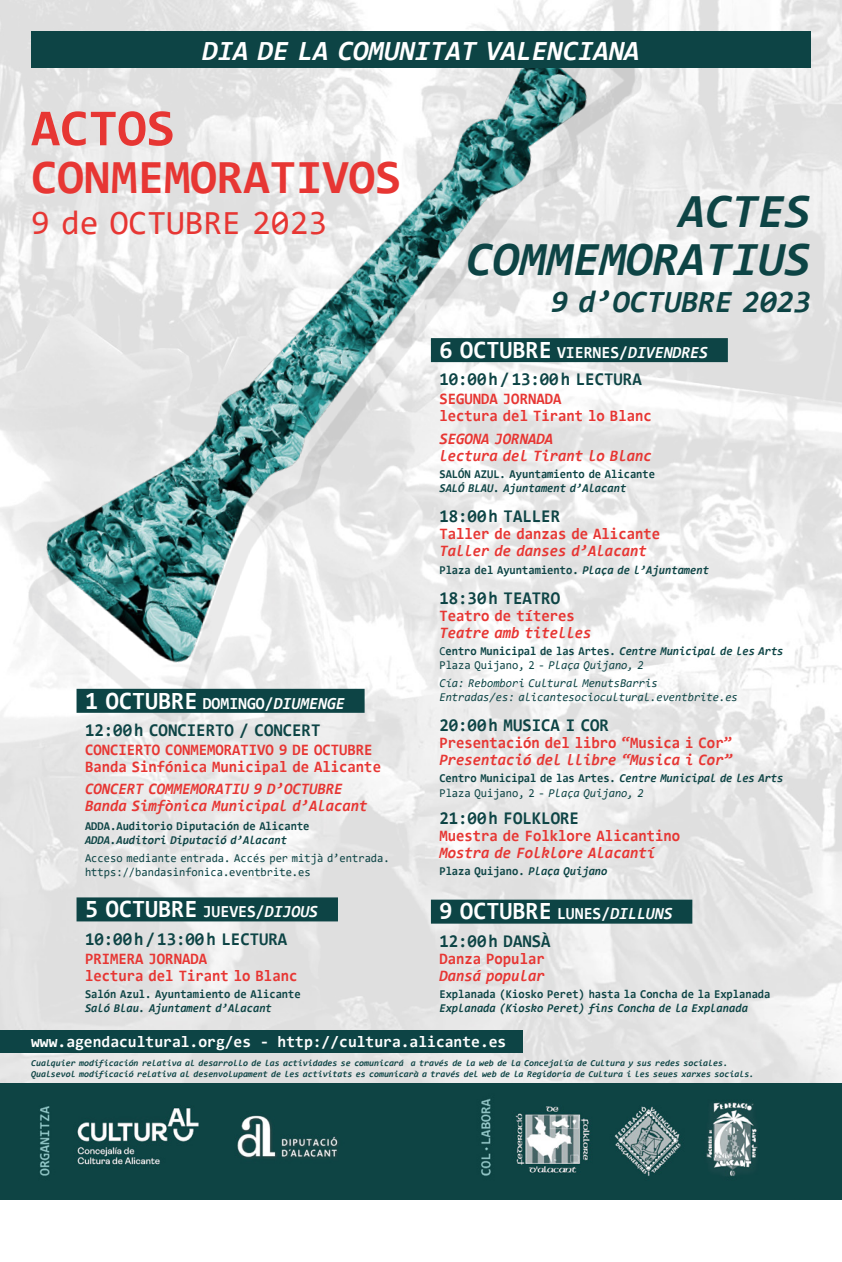
<style>
.page{position:relative;width:842px;height:1262px;background:#fff}
.page>*{position:absolute;margin:0;border:0;box-sizing:border-box;transform-origin:0 0}
.t1{font:700 52.4px "Consolas";color:#e73633}
.t2{font:italic 700 48px/48px "Consolas";color:#0d4445;text-align:right}
.t3{font:700 48px "Consolas";color:#e73633}
.t4{font:34.1px "Consolas";color:#e73633}
.t5{font:italic 700 31px "Consolas";color:#0d4445}
.t6{font:italic 700 28px "Consolas";color:#fff}
.t7{font:700 25px "Consolas";color:#fff;scale:.95 1}
.t8{font:700 18px "Consolas";color:#0d4445;scale:.95 1}
.t9{font:italic 700 17px "Consolas";color:#fff;scale:.95 1}
.t10{font:700 16px/17px "Consolas";color:#e73633;scale:.95 1}
.t11{font:italic 700 16px/17px "Consolas";color:#e73633;scale:.95 1}
.t12{font:700 16px "Consolas";color:#fff}
.t13{font:700 12px/14.4px "Consolas";color:#0d4445;scale:.95 1}
.t14{font:italic 700 12px "Consolas";color:#0d4445;scale:.95 1}
.t15{font:12px/14.4px "Consolas";color:#0d4445;scale:.95 1}
.t16{font:italic 12px/14.4px "Consolas";color:#0d4445;scale:.95 1}
.t17{font:italic 700 9px/10.8px "Consolas";color:#0d4445}
.s1{font-style:normal;font-size:25px}
.s2{font-style:normal}
.s3{font-style:italic}
.s4{font-weight:400}
.s5{font-weight:400;font-style:italic}
.s6{font-size:17px}
.s7{font-style:italic;font-size:17px}
</style>
<div class="page">
<img style="left:0;top:0;width:842px;height:1083px">
<img style="left:0;top:1083px;width:842px;height:116px">
<img style="left:0;top:0;width:677px;height:810px">
<div style="left:77px;top:688px;width:288px;height:24px;background:#0d4445"></div>
<div style="left:77px;top:897px;width:261px;height:24px;background:#0d4445"></div>
<div style="left:431px;top:338px;width:297px;height:24px;background:#0d4445"></div>
<div style="left:431px;top:899px;width:261px;height:24px;background:#0d4445"></div>
<div style="left:0;top:1030px;width:522px;height:23px;background:#0d4445"></div>
<div style="left:31px;top:31px;width:780px;height:37px;background:#0d4445"></div>
<h3 class="t6" style="left:202px;top:30px;width:439px">DIA DE LA COMUNITAT VALENCIANA</h3>
<h1 class="t1" style="left:31px;top:94px;width:146px">ACTOS</h1>
<h2 class="t3" style="left:31px;top:147px;width:372px">CONMEMORATIVOS</h2>
<h3 class="t4" style="left:31px;top:199px;width:297px">9 de OCTUBRE 2023</h3>
<h2 class="t2" style="left:466px;top:184px;width:346px">ACTES<br>COMMEMORATIUS</h2>
<h3 class="t5" style="left:551px;top:279px;width:261px">9 d’OCTUBRE 2023</h3>
<h3 class="t9" style="left:439px;top:340px;width:284px"><span class="s1">6 OCTUBRE</span> <span class="s2">VIERNES/</span>DIVENDRES</h3>
<h3 class="t8" style="left:439px;top:368px;width:214px">10:00h/13:00h LECTURA</h3>
<h3 class="t10" style="left:439px;top:390px;width:225px">SEGUNDA JORNADA<br>lectura del Tirant lo Blanc</h3>
<h3 class="t11" style="left:439px;top:428px;width:225px">SEGONA JORNADA<br>lectura del Tirant lo Blanc</h3>
<p class="t13" style="left:439px;top:466px;width:229px">SALÓN AZUL. Ayuntamiento de Alicante</p>
<p class="t14" style="left:439px;top:479px;width:198px">SALÓ BLAU. Ajuntament d’Alacant</p>
<h3 class="t8" style="left:439px;top:505px;width:128px">18:00h TALLER</h3>
<h3 class="t10" style="left:439px;top:525px;width:234px">Taller de danzas de Alicante</h3>
<h3 class="t11" style="left:439px;top:541px;width:220px">Taller de danses d’Alacant</h3>
<p class="t13" style="left:439px;top:562px;width:285px">Plaza del Ayuntamiento. <span class="s3">Plaça de l’Ajuntament</span></p>
<h3 class="t8" style="left:439px;top:586px;width:128px">18:30h TEATRO</h3>
<h3 class="t10" style="left:439px;top:606px;width:144px">Teatro de títeres</h3>
<h3 class="t11" style="left:439px;top:622px;width:162px">Teatre amb titelles</h3>
<p class="t13" style="left:439px;top:643px;width:364px"><span class="s4">C</span>entro Municipal de las Artes. <span class="s3">Centre Municipal de les Arts<br></span><span class="s4">Plaza Quijano, 2 -</span> <span class="s5">Plaça Quijano, 2</span></p>
<p class="t16" style="left:439px;top:675px;width:316px">Cía: Rebombori Cultural MenutsBarris<br>Entradas/es: alicantesociocultural.eventbrite.es</p>
<h3 class="t8" style="left:439px;top:713px;width:180px">20:00h MUSICA I COR</h3>
<h3 class="t10" style="left:439px;top:734px;width:310px">Presentación del libro “Musica i Cor”</h3>
<h3 class="t11" style="left:439px;top:750px;width:310px">Presentació del llibre “Musica i Cor”</h3>
<p class="t13" style="left:439px;top:771px;width:364px">Centro Municipal de las Artes. <span class="s3">Centre Municipal de les Arts<br></span><span class="s4">Plaza Quijano, 2 -</span> <span class="s5">Plaça Quijano, 2</span></p>
<h3 class="t8" style="left:439px;top:806px;width:148px">21:00h FOLKLORE</h3>
<h3 class="t10" style="left:439px;top:827px;width:255px">Muestra de Folklore Alicantino</h3>
<h3 class="t11" style="left:439px;top:843px;width:229px">Mostra de Folklore Alacantí</h3>
<p class="t13" style="left:439px;top:864px;width:178px">Plaza Quijano. <span class="s3">Plaça Quijano</span></p>
<h3 class="t7" style="left:439px;top:895px;width:247px">9 OCTUBRE <span class="s6">LUNES/</span><span class="s7">DILLUNS</span></h3>
<h3 class="t8" style="left:439px;top:929px;width:119px">12:00h DANSÀ</h3>
<h3 class="t10" style="left:439px;top:949px;width:112px">Danza Popular</h3>
<h3 class="t11" style="left:439px;top:965px;width:112px">Dansá popular</h3>
<p class="t13" style="left:439px;top:986px;width:350px">Explanada (Kiosko Peret) hasta la Concha de la Explanada</p>
<p class="t14" style="left:439px;top:999px;width:326px">Explanada (Kiosko Peret) fins Concha de la Explanada</p>
<h3 class="t12" style="left:31px;top:1031px;width:477px">www.agendacultural.org/es - http://cultura.alicante.es</h3>
<p class="t17" style="left:31px;top:1057px;width:724px">Cualquier modificación relativa al desarrollo de las actividades se comunicará a través de la web de la Concejalía de Cultura y sus redes sociales.<br>Qualsevol modificació relativa al desenvolupament de les activitats es comunicarà a través del web de la Regidoria de Cultura i les seues xarxes socials.</p>
<h3 class="t7" style="left:85px;top:684px;width:275px">1 OCTUBRE <span class="s6">DOMINGO/</span><span class="s7">DIUMENGE</span></h3>
<h3 class="t8" style="left:85px;top:718px;width:249px">12:00h CONCIERTO / CONCERT</h3>
<h3 class="t10" style="left:85px;top:741px;width:313px">CONCIERTO CONMEMORATIVO 9 DE OCTUBRE<br>Banda Sinfónica Municipal de Alicante</h3>
<h3 class="t11" style="left:85px;top:779px;width:299px">CONCERT COMMEMORATIU 9 D’OCTUBRE<br>Banda Simfònica Municipal d’Alacant</h3>
<p class="t13" style="left:85px;top:818px;width:238px">ADDA.Auditorio Diputación de Alicante</p>
<p class="t14" style="left:85px;top:831px;width:214px">ADDA.Auditori Diputació d’Alacant</p>
<p class="t15" style="left:85px;top:850px;width:322px">Acceso mediante entrada. Accés per mitjà d’entrada. https://bandasinfonica.eventbrite.es</p>
<h3 class="t7" style="left:85px;top:893px;width:247px">5 OCTUBRE <span class="s6">JUEVES/</span><span class="s7">DIJOUS</span></h3>
<h3 class="t8" style="left:85px;top:927px;width:214px">10:00h/13:00h LECTURA</h3>
<h3 class="t10" style="left:85px;top:949px;width:225px">PRIMERA JORNADA<br>lectura del Tirant lo Blanc</h3>
<p class="t13" style="left:85px;top:986px;width:229px">Salón Azul. Ayuntamiento de Alicante</p>
<p class="t14" style="left:85px;top:999px;width:198px">Saló Blau. Ajuntament d’Alacant</p>
</div>
